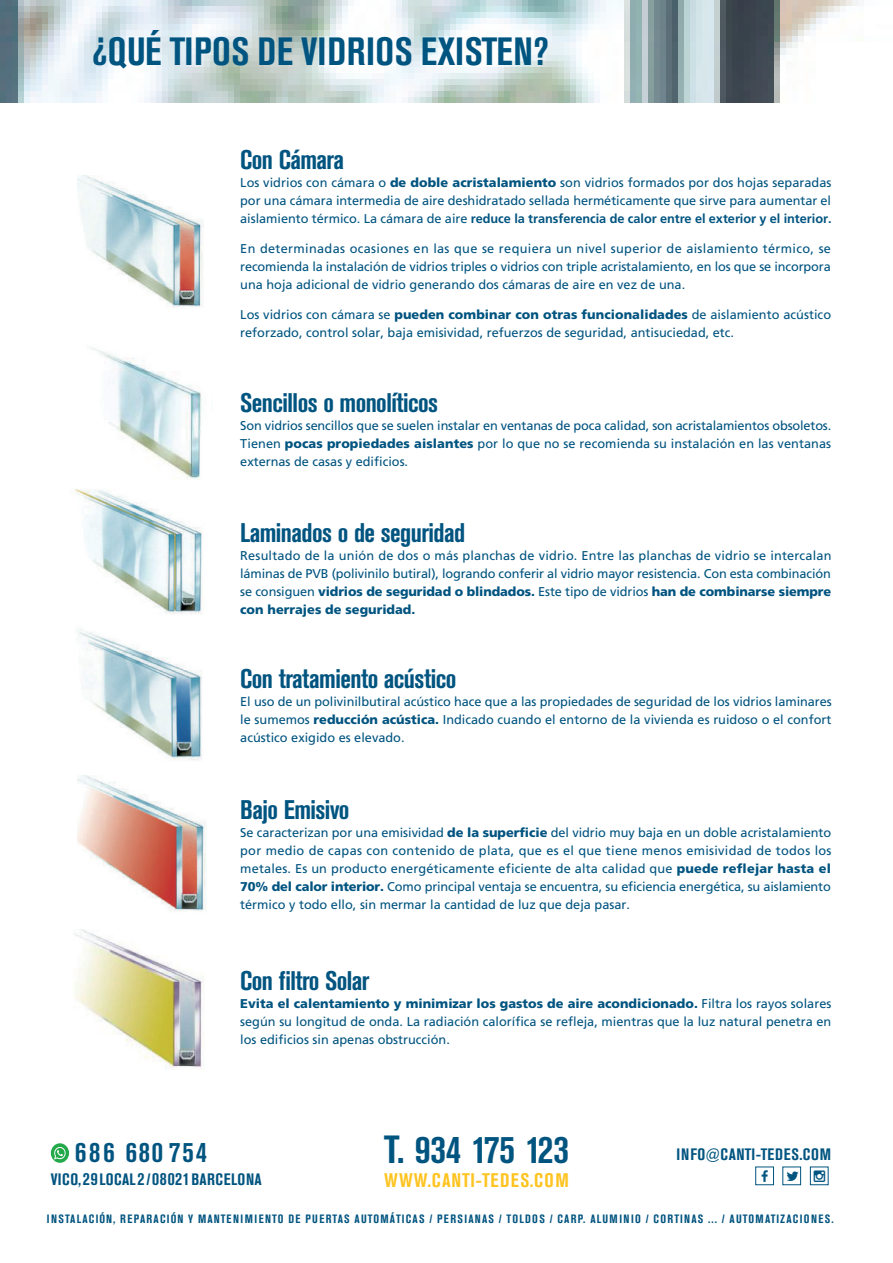
<style>
.page{position:relative;width:893px;height:1263px;background:#fff}
.page>*{position:absolute;margin:0;border:0;box-sizing:border-box;transform-origin:0 0}
.t1{font:700 condensed 39px "Akzidenz Grotesk BE";color:#005480}
.t2{font:700 condensed 28.5px "Akzidenz Grotesk BE";letter-spacing:.075em;color:#005480}
.t3{font:700 condensed 26.7px "Akzidenz Grotesk BE";letter-spacing:-.02em;color:#005480}
.t4{font:700 condensed 19.5px "Akzidenz Grotesk BE";letter-spacing:.055em;color:#fec422}
.t5{font:700 condensed 16.35px "Akzidenz Grotesk BE";letter-spacing:.035em;color:#005480}
.t6{font:12.75px/18px "Frutiger";color:#005480;text-align:justify}
.t7{font:700 condensed 12px "Akzidenz Grotesk BE";letter-spacing:.1em;color:#005480}
.s1{font-weight:900}
.s2{font-weight:700}
.s3{font-size:17.7px}
</style>
<div class="page">
<img style="left:0;top:0;width:858px;height:102px">
<img style="left:90px;top:347px;width:112px;height:133px">
<img style="left:78px;top:175px;width:126px;height:133px">
<img style="left:75px;top:489px;width:128px;height:126px">
<img style="left:78px;top:629px;width:125px;height:132px">
<img style="left:78px;top:776px;width:129px;height:136px">
<img style="left:73px;top:929px;width:131px;height:139px">
<svg style="left:51px;top:1143px;width:18px;height:20px"></svg>
<svg style="left:54px;top:1147px;width:12px;height:12px"></svg>
<div style="left:755px;top:1167px;width:19px;height:18px;border:1px solid #005480"></div>
<h1 class="t1" style="left:92px;top:30px;width:458px">¿QUÉ TIPOS DE VIDRIOS EXISTEN?</h1>
<h3 class="t3" style="left:240px;top:144px;width:105px">Con Cámara</h3>
<p class="t6" style="left:240px;top:173px;width:593px">Los vidrios con cámara o <span class="s1">de doble acristalamiento</span> son vidrios formados por dos hojas separadas por una cámara intermedia de aire deshidratado sellada herméticamente que sirve para aumentar el aislamiento térmico. La cámara de aire <span class="s2">reduce la transferencia de calor entre el exterior y el interior.</span></p>
<p class="t6" style="left:240px;top:239px;width:592px">En determinadas ocasiones en las que se requiera un nivel superior de aislamiento térmico, se recomienda la instalación de vidrios triples o vidrios con triple acristalamiento, en los que se incorpora una hoja adicional de vidrio generando dos cámaras de aire en vez de una.</p>
<p class="t6" style="left:240px;top:305px;width:592px">Los vidrios con cámara se <span class="s1">pueden combinar con otras funcionalidades</span> de aislamiento acústico reforzado, control solar, baja emisividad, refuerzos de seguridad, antisuciedad, etc.</p>
<h3 class="t3" style="left:240px;top:388px;width:199px">Sencillos o monolíticos</h3>
<p class="t6" style="left:240px;top:417px;width:593px">Son vidrios sencillos que se suelen instalar en ventanas de poca calidad, son acristalamientos obsoletos.<br>Tienen <span class="s1">pocas propiedades aislantes</span> por lo que no se recomienda su instalación en las ventanas externas de casas y edificios.</p>
<h3 class="t3" style="left:240px;top:517px;width:227px">Laminados o de seguridad</h3>
<p class="t6" style="left:240px;top:546px;width:593px">Resultado de la unión de dos o más planchas de vidrio. Entre las planchas de vidrio se intercalan láminas de PVB (polivinilo butiral), logrando conferir al vidrio mayor resistencia. Con esta combinación se consiguen <span class="s1">vidrios de seguridad o blindados.</span> Este tipo de vidrios <span class="s1">han de combinarse siempre con herrajes de seguridad.</span></p>
<h3 class="t3" style="left:240px;top:664px;width:218px">Con tratamiento acústico</h3>
<p class="t6" style="left:240px;top:693px;width:593px">El uso de un polivinilbutiral acústico hace que a las propiedades de seguridad de los vidrios laminares le sumemos <span class="s1">reducción acústica.</span> Indicado cuando el entorno de la vivienda es ruidoso o el confort acústico exigido es elevado.</p>
<h3 class="t3" style="left:240px;top:795px;width:111px">Bajo Emisivo</h3>
<p class="t6" style="left:240px;top:824px;width:593px">Se caracterizan por una emisividad <span class="s1">de la superficie</span> del vidrio muy baja en un doble acristalamiento por medio de capas con contenido de plata, que es el que tiene menos emisividad de todos los metales. Es un producto energéticamente eficiente de alta calidad que <span class="s1">puede reflejar hasta el 70% del calor interior.</span> Como principal ventaja se encuentra, su eficiencia energética, su aislamiento térmico y todo ello, sin mermar la cantidad de luz que deja pasar.</p>
<h3 class="t3" style="left:240px;top:965px;width:131px">Con filtro Solar</h3>
<p class="t6" style="left:240px;top:994px;width:593px"><span class="s1">Evita el calentamiento y minimizar los gastos de aire acondicionado.</span> Filtra los rayos solares según su longitud de onda. La radiación calorífica se refleja, mientras que la luz natural penetra en los edificios sin apenas obstrucción.</p>
<h1 class="t1" style="left:384px;top:1127px;width:186px">T. 934 175 123</h1>
<h2 class="t2" style="left:75px;top:1136px;width:133px">686 680 754</h2>
<p class="t5" style="left:677px;top:1145px;width:156px">INFO@CANTI-TEDES.COM</p>
<p class="t5" style="left:51px;top:1169px;width:212px">VICO, <span class="s3">29</span> LOCAL <span class="s3">2</span> / <span class="s3">08021</span> BARCELONA</p>
<h3 class="t4" style="left:384px;top:1169px;width:186px">WWW.CANTI-TEDES.COM</h3>
<p class="t7" style="left:47px;top:1212px;width:788px">INSTALACIÓN, REPARACIÓN Y MANTENIMIENTO DE PUERTAS AUTOMÁTICAS / PERSIANAS / TOLDOS / CARP. ALUMINIO / CORTINAS ... / AUTOMATIZACIONES.</p>
</div>
